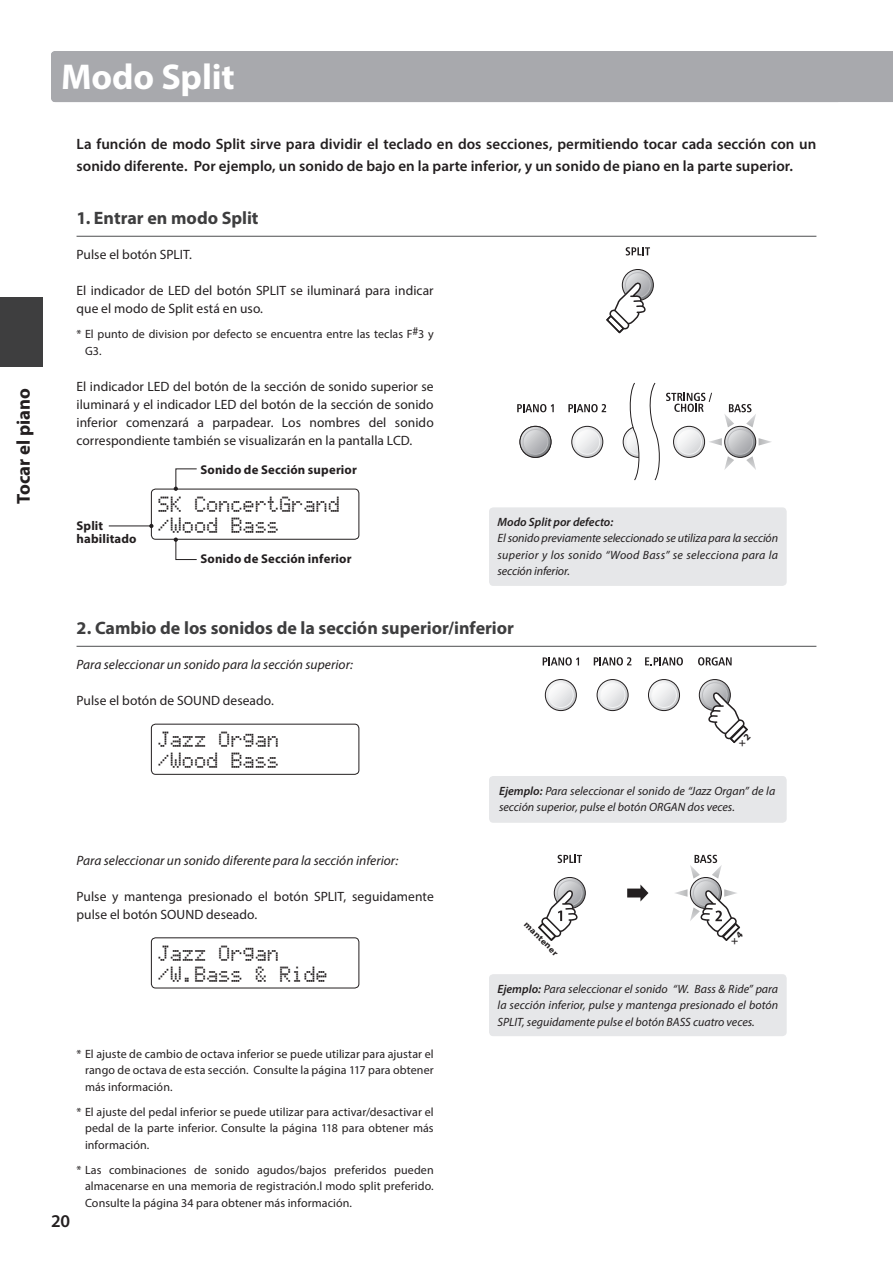
<style>
.page{position:relative;width:893px;height:1263px;background:#fff}
.page>*{position:absolute;margin:0;border:0;box-sizing:border-box;transform-origin:0 0}
.t1{font:700 36px "Myriad Pro";letter-spacing:-.005em;color:#fff}
.t2{font:20.25px/21px "Lcd 3 Plain ES7";color:#231f20}
.t3{font:700 18.75px "Myriad Pro";color:#231f20}
.t4{font:700 18px "Myriad Pro";color:#3e3e3f}
.t5{font:600 18px "Myriad Pro";color:#231f20}
.t6{font:600 15px/22.5px "Myriad Pro";color:#231f20}
.t7{font:13.5px/18px "Myriad Pro";letter-spacing:.005em;color:#231f20}
.t8{font:italic 13.5px "Myriad Pro";letter-spacing:.005em;color:#231f20}
.t9{font:700 12.75px/13.5px "Myriad Pro";letter-spacing:.01em;color:#231f20}
.t10{font:12px/16.5px "Myriad Pro";letter-spacing:.01em;color:#231f20;text-align:justify}
.t11{font:italic 12px/16.5px "Myriad Pro";color:#231f20;text-align:justify}
.t12{font:italic 600 12px "Myriad Pro";color:#231f20}
.t13{font:700 8.85px "Myriad Pro";color:#231f20;scale:1.11 1}
.s1{font-weight:600}
</style>
<div class="page">
<div style="left:0;top:298px;width:43px;height:69px;background:#3e3e3f"></div>
<div style="left:51px;top:51px;width:842px;height:51px;background:#a8a9ad"></div>
<hr style="left:77px;top:236px;width:739px;height:1px;background:#57585a">
<hr style="left:77px;top:646px;width:739px;height:1px;background:#57585a">
<svg style="left:174px;top:537px;width:23px;height:23px"></svg>
<div style="left:151px;top:489px;width:208px;height:51px;border:1px solid #231f20;border-radius:4px"></div>
<svg style="left:174px;top:468px;width:24px;height:23px"></svg>
<svg style="left:149px;top:524px;width:4px;height:4px"></svg>
<hr style="left:109px;top:525px;width:43px;height:1px;background:#231f20">
<div style="left:151px;top:724px;width:208px;height:51px;border:1px solid #231f20;border-radius:4px"></div>
<div style="left:151px;top:937px;width:208px;height:51px;border:1px solid #231f20;border-radius:4px"></div>
<svg style="left:626px;top:247px;width:24px;height:8px"></svg>
<svg style="left:622px;top:269px;width:31px;height:32px"></svg>
<div style="left:622px;top:269px;width:32px;height:32px;border:1px solid #231f20;border-radius:50%"></div>
<svg style="left:625px;top:273px;width:25px;height:24px"></svg>
<div style="left:625px;top:272px;width:25px;height:26px;border:1px solid #bcbdc0;border-radius:50%"></div>
<svg style="left:606px;top:281px;width:40px;height:53px"></svg>
<svg style="left:517px;top:404px;width:37px;height:8px"></svg>
<svg style="left:568px;top:404px;width:38px;height:8px"></svg>
<svg style="left:572px;top:426px;width:31px;height:31px"></svg>
<div style="left:571px;top:426px;width:32px;height:32px;border:1px solid #231f20;border-radius:50%"></div>
<svg style="left:575px;top:429px;width:25px;height:25px"></svg>
<div style="left:575px;top:429px;width:25px;height:25px;border:1px solid #f2f3f4;border-radius:50%"></div>
<svg style="left:623px;top:426px;width:31px;height:31px"></svg>
<div style="left:623px;top:426px;width:32px;height:32px;border:1px solid #231f20;border-radius:50%"></div>
<div style="left:626px;top:429px;width:25px;height:25px;background:#f0f1f2;border-radius:12px"></div>
<div style="left:626px;top:429px;width:25px;height:25px;border:1px solid #f2f3f4;border-radius:50%"></div>
<svg style="left:520px;top:426px;width:31px;height:31px"></svg>
<div style="left:519px;top:426px;width:32px;height:32px;border:1px solid #231f20;border-radius:50%"></div>
<svg style="left:523px;top:429px;width:25px;height:25px"></svg>
<div style="left:523px;top:429px;width:25px;height:25px;border:1px solid #bcbdc0;border-radius:50%"></div>
<svg style="left:628px;top:382px;width:144px;height:99px"></svg>
<div style="left:489px;top:507px;width:298px;height:79px;background:#e6e7e9;border-radius:4px"></div>
<svg style="left:543px;top:657px;width:36px;height:8px"></svg>
<svg style="left:594px;top:657px;width:37px;height:8px"></svg>
<svg style="left:645px;top:657px;width:38px;height:8px"></svg>
<svg style="left:698px;top:657px;width:34px;height:8px"></svg>
<svg style="left:648px;top:679px;width:31px;height:31px"></svg>
<div style="left:648px;top:679px;width:32px;height:32px;border:1px solid #231f20;border-radius:50%"></div>
<div style="left:652px;top:683px;width:24px;height:24px;background:linear-gradient(to right,#f8f9f9,#e0e1e3);border-radius:12px"></div>
<div style="left:651px;top:682px;width:26px;height:26px;border:1px solid #f2f3f4;border-radius:50%"></div>
<svg style="left:545px;top:679px;width:31px;height:31px"></svg>
<div style="left:545px;top:679px;width:32px;height:32px;border:1px solid #231f20;border-radius:50%"></div>
<div style="left:548px;top:683px;width:25px;height:24px;background:linear-gradient(to bottom,#f9f9f9,#e0e1e3);border-radius:12px"></div>
<div style="left:548px;top:682px;width:25px;height:26px;border:1px solid #f2f3f4;border-radius:50%"></div>
<svg style="left:699px;top:679px;width:31px;height:31px"></svg>
<div style="left:699px;top:679px;width:32px;height:32px;border:1px solid #231f20;border-radius:50%"></div>
<svg style="left:702px;top:683px;width:25px;height:24px"></svg>
<div style="left:702px;top:682px;width:25px;height:26px;border:1px solid #bcbdc0;border-radius:50%"></div>
<svg style="left:597px;top:679px;width:31px;height:31px"></svg>
<div style="left:597px;top:679px;width:32px;height:32px;border:1px solid #231f20;border-radius:50%"></div>
<div style="left:600px;top:683px;width:25px;height:24px;background:linear-gradient(to bottom,#f9f9f9,#e0e2e3);border-radius:12px"></div>
<div style="left:600px;top:682px;width:25px;height:26px;border:1px solid #f2f3f4;border-radius:50%"></div>
<div style="left:489px;top:776px;width:298px;height:47px;background:#e6e7e9;border-radius:4px"></div>
<svg style="left:627px;top:884px;width:21px;height:17px"></svg>
<svg style="left:554px;top:877px;width:31px;height:31px"></svg>
<div style="left:554px;top:877px;width:32px;height:32px;border:1px solid #231f20;border-radius:50%"></div>
<svg style="left:557px;top:881px;width:25px;height:24px"></svg>
<div style="left:557px;top:880px;width:25px;height:26px;border:1px solid #bcbdc0;border-radius:50%"></div>
<svg style="left:558px;top:855px;width:24px;height:8px"></svg>
<svg style="left:538px;top:889px;width:40px;height:52px"></svg>
<svg style="left:690px;top:877px;width:31px;height:31px"></svg>
<div style="left:690px;top:877px;width:32px;height:32px;border:1px solid #231f20;border-radius:50%"></div>
<svg style="left:693px;top:881px;width:25px;height:24px"></svg>
<div style="left:693px;top:880px;width:25px;height:26px;border:1px solid #bcbdc0;border-radius:50%"></div>
<svg style="left:690px;top:855px;width:32px;height:23px"></svg>
<div style="left:489px;top:974px;width:298px;height:62px;background:#e6e7e9;border-radius:4px"></div>
<svg style="left:708px;top:691px;width:40px;height:53px"></svg>
<svg style="left:675px;top:889px;width:66px;height:52px"></svg>
<h3 class="t3" style="left:11px;top:504px;width:117px;rotate:-90deg">Tocar el piano</h3>
<h1 class="t1" style="left:61px;top:53px;width:175px">Modo Split</h1>
<p class="t6" style="left:77px;top:132px;width:741px">La función de modo Split sirve para dividir el teclado en dos secciones, permitiendo tocar cada sección con un sonido diferente. Por ejemplo, un sonido de bajo en la parte inferior, y un sonido de piano en la parte superior.</p>
<h3 class="t4" style="left:77px;top:206px;width:183px">1. Entrar en modo Split</h3>
<p class="t7" style="left:77px;top:245px;width:117px">Pulse el botón SPLIT.</p>
<p class="t7" style="left:77px;top:281px;width:359px">El indicador de LED del botón SPLIT se iluminará para indicar que el modo de Split está en uso.</p>
<p class="t10" style="left:85px;top:326px;width:350px;text-indent:-9px">* El punto de division por defecto se encuentra entre las teclas F#3 y<br>G3.</p>
<p class="t7" style="left:77px;top:377px;width:359px;text-align:justify">El indicador LED del botón de la sección de sonido superior se iluminará y el indicador LED del botón de la sección de sonido inferior comenzará a parpadear. Los nombres del sonido correspondiente también se visualizarán en la pantalla LCD.</p>
<p class="t9" style="left:77px;top:518px;width:62px">Split habilitado</p>
<p class="t9" style="left:200px;top:462px;width:158px">Sonido de Sección superior</p>
<h2 class="t2" style="left:158px;top:496px;width:184px">SK ConcertGrand /Wood Bass</h2>
<p class="t9" style="left:200px;top:552px;width:153px">Sonido de Sección inferior</p>
<p class="t12" style="left:497px;top:514px;width:117px">Modo Split por defecto:</p>
<p class="t11" style="left:497px;top:530px;width:282px">El sonido previamente seleccionado se utiliza para la sección superior y los sonido “Wood Bass” se selecciona para la sección inferior.</p>
<h3 class="t4" style="left:77px;top:616px;width:439px">2. Cambio de los sonidos de la sección superior/inferior</h3>
<p class="t8" style="left:77px;top:656px;width:278px">Para seleccionar un sonido para la sección superior:</p>
<p class="t7" style="left:77px;top:691px;width:199px">Pulse el botón de SOUND deseado.</p>
<h2 class="t2" style="left:158px;top:731px;width:123px">Jazz Organ /Wood Bass</h2>
<p class="t8" style="left:77px;top:852px;width:323px">Para seleccionar un sonido diferente para la sección inferior:</p>
<p class="t7" style="left:77px;top:887px;width:359px">Pulse y mantenga presionado el botón SPLIT, seguidamente pulse el botón SOUND deseado.</p>
<h2 class="t2" style="left:158px;top:944px;width:172px">Jazz Organ /W.Bass &amp; Ride</h2>
<p class="t10" style="left:85px;top:1045px;width:350px;text-indent:-9px">* El ajuste de cambio de octava inferior se puede utilizar para ajustar el rango de octava de esta sección. Consulte la página 117 para obtener más información.</p>
<p class="t10" style="left:85px;top:1103px;width:350px;text-indent:-9px">* El ajuste del pedal inferior se puede utilizar para activar/desactivar el pedal de la parte inferior. Consulte la página 118 para obtener más información.</p>
<p class="t10" style="left:85px;top:1161px;width:350px;text-indent:-9px">* Las combinaciones de sonido agudos/bajos preferidos pueden almacenarse en una memoria de registración.l modo split preferido.<br>Consulte la página 34 para obtener más información.</p>
<h3 class="t5" style="left:51px;top:1209px;width:21px">20</h3>
<p class="t11" style="left:499px;top:782px;width:278px"><span class="s1">Ejemplo:</span> Para seleccionar el sonido de “Jazz Organ” de la sección superior, pulse el botón ORGAN dos veces.</p>
<p class="t13" style="left:530px;top:919px;width:41px;rotate:45deg">mantener</p>
<p class="t11" style="left:497px;top:980px;width:282px"><span class="s1">Ejemplo:</span> Para seleccionar el sonido “W. Bass &amp; Ride” para la sección inferior, pulse y mantenga presionado el botón SPLIT, seguidamente pulse el botón BASS cuatro veces.</p>
</div>
